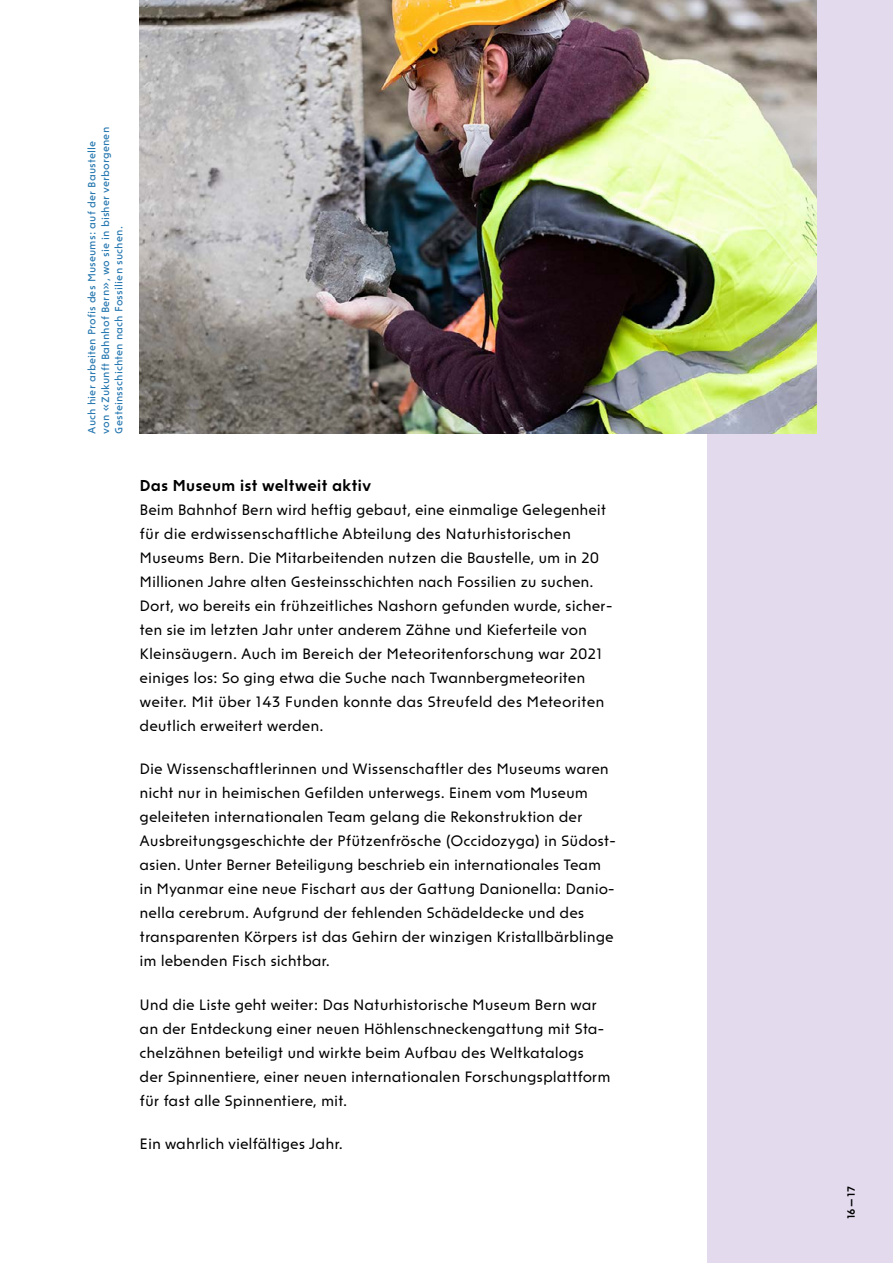
<style>
.page{position:relative;width:893px;height:1263px;background:#fff}
.page>*{position:absolute;margin:0;border:0;box-sizing:border-box;transform-origin:0 0}
.t1{font:700 15.75px "Funkis C.2";letter-spacing:-.01em;color:#000}
.t2{font:15px/24px "Funkis C.2";letter-spacing:-.01em;color:#000}
.t3{font:500 10.5px/13.5px "Funkis C.2";letter-spacing:.01em;color:#2778b0}
.t4{font:700 10.5px "Funkis C.2";color:#000}
</style>
<div class="page">
<div style="left:707px;top:0;width:186px;height:1263px;background:#e3daed"></div>
<img style="left:140px;top:0;width:676px;height:434px">
<p class="t3" style="left:85px;top:434px;width:308px;rotate:-90deg">Auch hier arbeiten Profis des Museums: auf der Baustelle von «Zukunft Bahnhof Bern», wo sie in bisher verborgenen<br>Gesteinsschichten nach Fossilien suchen.</p>
<p class="t1" style="left:140px;top:476px;width:233px">Das Museum ist weltweit aktiv</p>
<p class="t2" style="left:140px;top:498px;width:475px">Beim Bahnhof Bern wird heftig gebaut, eine einmalige Gelegenheit für die erdwissenschaftliche Abteilung des Naturhistorischen Museums Bern. Die Mitarbeitenden nutzen die Baustelle, um in 20<br>Millionen Jahre alten Gesteinsschichten nach Fossilien zu suchen.<br>Dort, wo bereits ein frühzeitliches Nashorn gefunden wurde, sicher&shy;ten sie im letzten Jahr unter anderem Zähne und Kieferteile von Kleinsäugern. Auch im Bereich der Meteoritenforschung war 2021 einiges los: So ging etwa die Suche nach Twannbergmeteoriten weiter. Mit über 143 Funden konnte das Streufeld des Meteoriten deutlich erweitert werden.</p>
<p class="t2" style="left:140px;top:757px;width:478px">Die Wissenschaftlerinnen und Wissenschaftler des Museums waren nicht nur in heimischen Gefilden unterwegs. Einem vom Museum geleiteten internationalen Team gelang die Rekonstruktion der Ausbreitungsgeschichte der Pfützenfrösche (Occidozyga) in Südost&shy;asien. Unter Berner Beteiligung beschrieb ein internationales Team in Myanmar eine neue Fischart aus der Gattung Danionella: Danio&shy;nella cerebrum. Aufgrund der fehlenden Schädeldecke und des transparenten Körpers ist das Gehirn der winzigen Kristallbärblinge im lebenden Fisch sichtbar.</p>
<p class="t2" style="left:140px;top:993px;width:472px">Und die Liste geht weiter: Das Naturhistorische Museum Bern war an der Entdeckung einer neuen Höhlenschneckengattung mit Sta&shy;chelzähnen beteiligt und wirkte beim Aufbau des Weltkatalogs der Spinnentiere, einer neuen internationalen Forschungsplattform für fast alle Spinnentiere, mit.</p>
<p class="t2" style="left:140px;top:1132px;width:205px">Ein wahrlich vielfältiges Jahr.</p>
<p class="t4" style="left:845px;top:1219px;width:34px;rotate:-90deg">16–17</p>
</div>
